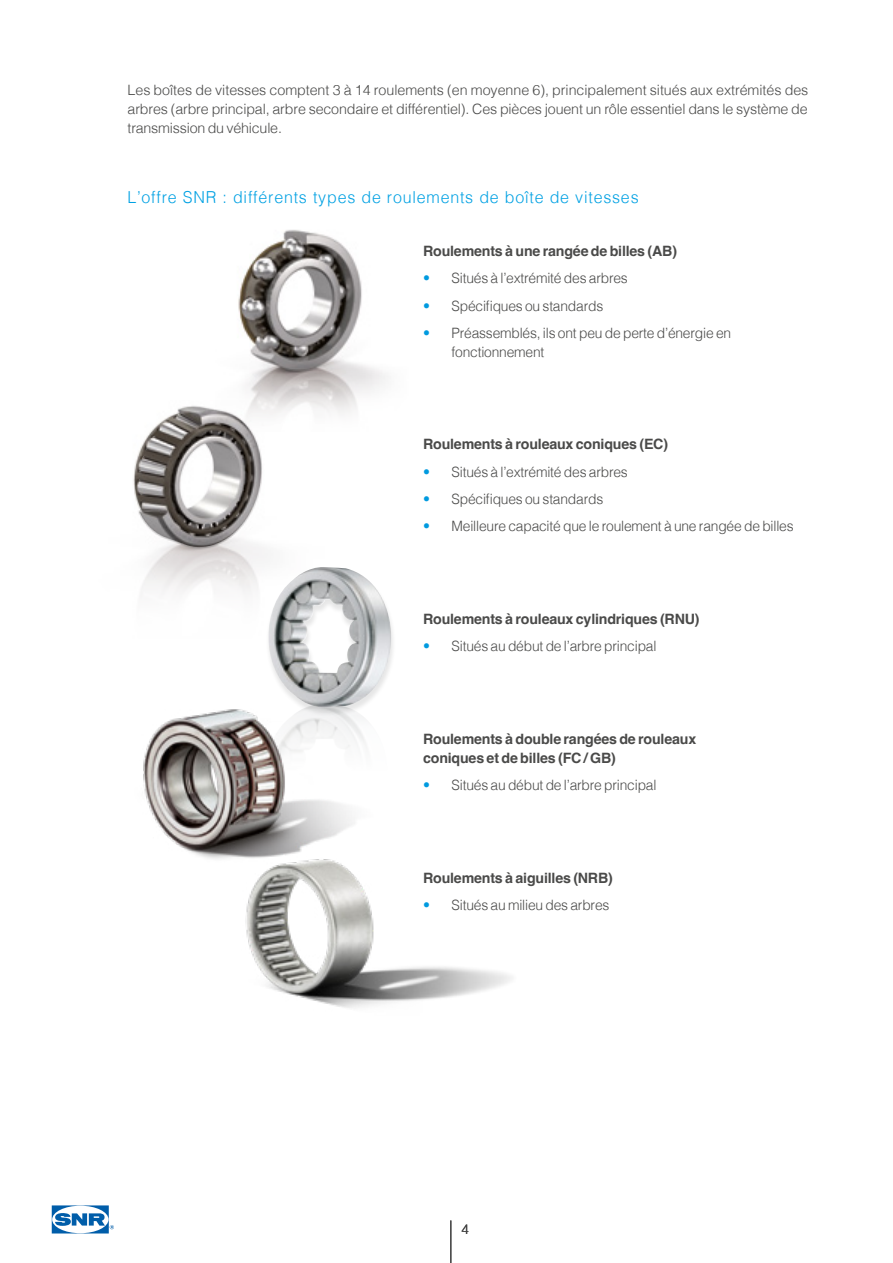
<style>
.page{position:relative;width:893px;height:1263px;background:#fff}
.page>*{position:absolute;margin:0;border:0;box-sizing:border-box;transform-origin:0 0}
.t1{font:300 16.5px "Helvetica";letter-spacing:.05em;color:#00a1e3}
.t2{font:300 14.25px/18.8px "Helvetica";letter-spacing:-.015em;color:#4a4a49;text-align:justify}
.t3{font:700 14.25px/18.8px "Helvetica";letter-spacing:-.015em;color:#4a4a49}
.t4{font:300 13.5px "Helvetica";color:#000}
.s1{color:#009adf}
</style>
<div class="page">
<img style="left:143px;top:709px;width:164px;height:149px">
<img style="left:206px;top:846px;width:306px;height:162px">
<img style="left:238px;top:230px;width:150px;height:184px">
<img style="left:254px;top:231px;width:38px;height:31px">
<img style="left:133px;top:401px;width:191px;height:193px">
<img style="left:151px;top:406px;width:43px;height:27px">
<img style="left:256px;top:709px;width:109px;height:136px">
<div style="left:266px;top:568px;width:130px;height:149px;background:#000;opacity:.1"></div>
<img style="left:260px;top:567px;width:131px;height:140px">
<hr style="left:450px;top:1220px;width:1px;height:43px;background:#4a4a49">
<svg style="left:52px;top:1205px;width:62px;height:28px"></svg>
<p class="t2" style="left:128px;top:80px;width:682px">Les boîtes de vitesses comptent 3 à 14 roulements (en moyenne 6), principalement situés aux extrémités des arbres (arbre principal, arbre secondaire et différentiel). Ces pièces jouent un rôle essentiel dans le système de transmission du véhicule.</p>
<p class="t1" style="left:128px;top:183px;width:513px">L’offre SNR : différents types de roulements de boîte de vitesses</p>
<p class="t3" style="left:423px;top:243px;width:255px">Roulements à une rangée de billes (AB)</p>
<p class="t2" style="left:423px;top:268px;width:206px"><span class="s1">•</span> Situés à l’extrémité des arbres</p>
<p class="t2" style="left:423px;top:295px;width:182px"><span class="s1">•</span> Spécifiques ou standards</p>
<p class="t2" style="left:452px;top:322px;width:281px;text-indent:-28px"><span class="s1">•</span> Préassemblés, ils ont peu de perte d’énergie en fonctionnement</p>
<p class="t3" style="left:423px;top:437px;width:247px">Roulements à rouleaux coniques (EC)</p>
<p class="t2" style="left:423px;top:461px;width:206px"><span class="s1">•</span> Situés à l’extrémité des arbres</p>
<p class="t2" style="left:423px;top:488px;width:182px"><span class="s1">•</span> Spécifiques ou standards</p>
<p class="t2" style="left:423px;top:516px;width:372px"><span class="s1">•</span> Meilleure capacité que le roulement à une rangée de billes</p>
<p class="t3" style="left:423px;top:611px;width:278px">Roulements à rouleaux cylindriques (RNU)</p>
<p class="t2" style="left:423px;top:636px;width:235px"><span class="s1">•</span> Situés au début de l’arbre principal</p>
<p class="t3" style="left:423px;top:731px;width:275px">Roulements à double rangées de rouleaux coniques et de billes (FC / GB)</p>
<p class="t2" style="left:423px;top:774px;width:235px"><span class="s1">•</span> Situés au début de l’arbre principal</p>
<p class="t3" style="left:423px;top:870px;width:191px">Roulements à aiguilles (NRB)</p>
<p class="t2" style="left:423px;top:895px;width:188px"><span class="s1">•</span> Situés au milieu des arbres</p>
<p class="t4" style="left:461px;top:1218px;width:9px">4</p>
</div>
